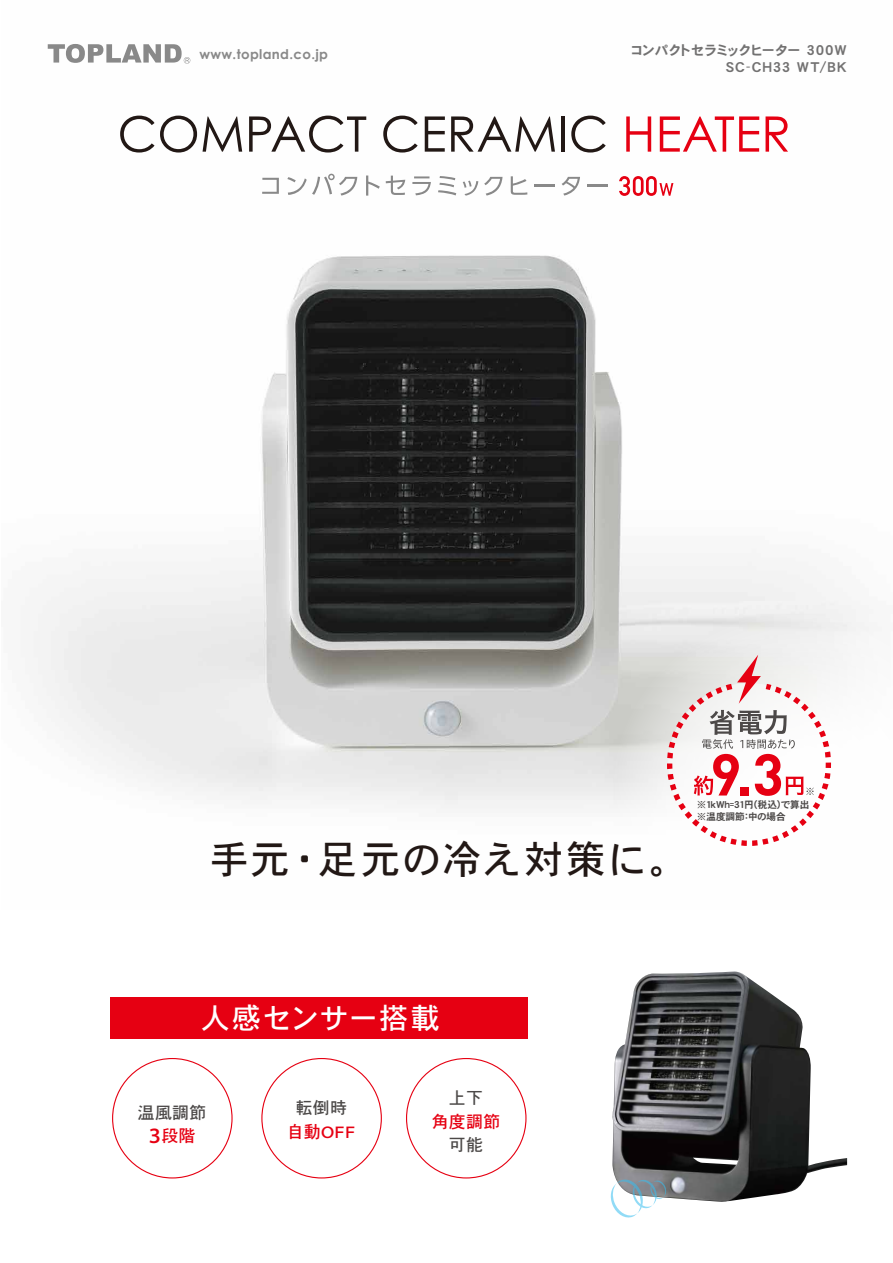
<style>
.page{position:relative;width:893px;height:1263px;background:#fff}
.page>*{position:absolute;margin:0;border:0;box-sizing:border-box;transform-origin:0 0}
.t1{font:39.3px "Heisei Kaku Go Std W5";letter-spacing:.045em;color:#221815}
.t2{font:29.1px "Heisei Kaku Go Std W5";letter-spacing:.045em;color:#fff}
.t3{font:16.95px/23.9px "Heisei Kaku Go Std W5";letter-spacing:.02em;color:#4c4948;text-align:center}
.t4{font:16.95px "Heisei Kaku Go Std W5";letter-spacing:.02em;color:#e60012}
.t5{font:13.65px/17.5px "DFHS Gothic W7 WING RKSJ H";letter-spacing:.095em;color:#727171;text-align:right}
.t6{font:700 13.35px "Century Gothic";letter-spacing:.025em;color:#898989}
.t7{font:9.6px/11.6px "DFHS Gothic W7 WING RKSJ H";letter-spacing:-.005em;color:#4c4948}
.s1{font-size:22.05px;color:#e60012}
.s2{color:#e60012}
</style>
<div class="page">
<img style="left:33px;top:44px;width:823px;height:765px">
<svg style="left:610px;top:610px;width:259px;height:199px"></svg>
<svg style="left:120px;top:116px;width:77px;height:37px"></svg>
<svg style="left:203px;top:116px;width:39px;height:36px"></svg>
<svg style="left:249px;top:116px;width:117px;height:37px"></svg>
<svg style="left:383px;top:116px;width:35px;height:37px"></svg>
<svg style="left:425px;top:116px;width:20px;height:36px"></svg>
<svg style="left:451px;top:116px;width:104px;height:36px"></svg>
<hr style="left:561px;top:116px;width:4px;height:36px;background:#221815">
<svg style="left:571px;top:116px;width:35px;height:37px"></svg>
<svg style="left:626px;top:116px;width:25px;height:36px"></svg>
<svg style="left:660px;top:116px;width:99px;height:36px"></svg>
<svg style="left:765px;top:116px;width:23px;height:36px"></svg>
<svg style="left:262px;top:178px;width:17px;height:16px"></svg>
<svg style="left:287px;top:174px;width:70px;height:22px"></svg>
<svg style="left:366px;top:175px;width:14px;height:21px"></svg>
<svg style="left:386px;top:176px;width:19px;height:19px"></svg>
<svg style="left:412px;top:176px;width:19px;height:19px"></svg>
<svg style="left:438px;top:176px;width:18px;height:19px"></svg>
<svg style="left:463px;top:181px;width:15px;height:15px"></svg>
<svg style="left:484px;top:177px;width:19px;height:19px"></svg>
<svg style="left:511px;top:176px;width:16px;height:19px"></svg>
<hr style="left:534px;top:184px;width:21px;height:3px;background:#898989">
<svg style="left:562px;top:177px;width:18px;height:19px"></svg>
<hr style="left:588px;top:184px;width:20px;height:3px;background:#898989">
<svg style="left:619px;top:176px;width:54px;height:20px"></svg>
<div style="left:111px;top:997px;width:417px;height:41px;background:#e60012"></div>
<svg style="left:664px;top:655px;width:170px;height:191px"></svg>
<svg style="left:48px;top:44px;width:142px;height:20px"></svg>
<img style="left:612px;top:971px;width:235px;height:231px">
<svg style="left:611px;top:1179px;width:55px;height:38px"></svg>
<p class="t6" style="left:199px;top:44px;width:130px">www.topland.co.jp</p>
<p class="t5" style="left:632px;top:41px;width:216px">コンパクトセラミックヒーター 300W<br>SC-CH33 WT/BK</p>
<h1 class="t1" style="left:210px;top:836px;width:480px">手元・足元の冷え対策に。</h1>
<p class="t7" style="left:697px;top:799px;width:114px">※1kWh=31円（税込）で算出※温度調節：中の場合</p>
<h2 class="t2" style="left:201px;top:1001px;width:240px">人感センサー搭載</h2>
<p class="t3" style="left:138px;top:1100px;width:70px">温風調節<br><span class="s1">3</span><span class="s2">段階</span></p>
<p class="t3" style="left:296px;top:1096px;width:53px">転倒時</p>
<p class="t4" style="left:287px;top:1121px;width:70px">自動OFF</p>
<p class="t3" style="left:449px;top:1085px;width:36px">上下</p>
<p class="t4" style="left:432px;top:1111px;width:70px">角度調節</p>
<p class="t3" style="left:449px;top:1133px;width:36px">可能</p>
</div>
